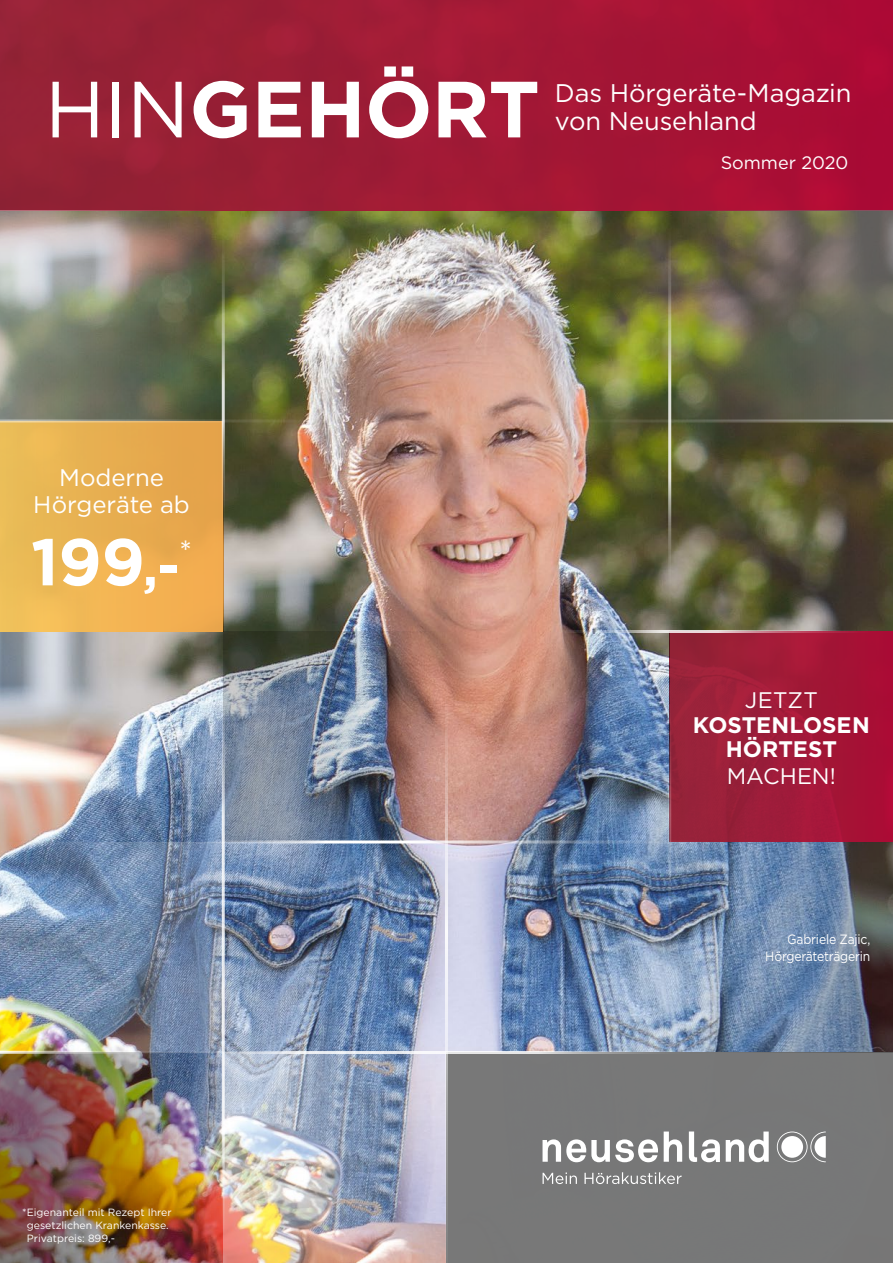
<style>
.page{position:relative;width:893px;height:1263px;background:#fff}
.page>*{position:absolute;margin:0;border:0;box-sizing:border-box;transform-origin:0 0}
.t1{font:700 79.5px "Gotham";letter-spacing:-.01em;color:#fff}
.t2{font:700 66px "Gotham";color:#fff}
.t3{font:25.5px/28px "Gotham";letter-spacing:-.005em;color:#fff}
.t4{font:24px/26.4px "Gotham";color:#fff;text-align:center}
.t5{font:700 22.5px/24.8px "Gotham";color:#fff;text-align:center}
.t6{font:22.5px "Gotham";letter-spacing:.005em;color:#fff}
.t7{font:18px "Gotham";color:#fff}
.t8{font:13.5px/16.5px "Gotham";letter-spacing:-.015em;color:#fff;text-align:right;scale:.9 1}
.t9{font:10.5px/12.8px "Gotham";color:#fff}
.s1{font-weight:400}
.s2{font-size:52.5px}
</style>
<div class="page">
<img style="left:0;top:210px;width:893px;height:841px">
<div style="left:0;top:0;width:893px;height:210px;background:linear-gradient(to right,#942535,#ad0c35)"></div>
<div style="left:446px;top:1052px;width:447px;height:211px;background:#797979"></div>
<div style="left:670px;top:631px;width:223px;height:211px;background:linear-gradient(to right,#96263b,#ab0d35)"></div>
<div style="left:0;top:421px;width:223px;height:210px;background:linear-gradient(to right,#ecbe58,#eba44b)"></div>
<img style="left:0;top:1054px;width:223px;height:209px">
<img style="left:223px;top:631px;width:223px;height:209px">
<img style="left:0;top:842px;width:222px;height:209px">
<svg style="left:0;top:211px;width:222px;height:208px"></svg>
<svg style="left:670px;top:210px;width:223px;height:209px"></svg>
<svg style="left:671px;top:842px;width:222px;height:210px"></svg>
<img style="left:223px;top:1054px;width:222px;height:209px">
<svg style="left:542px;top:1131px;width:227px;height:31px"></svg>
<svg style="left:777px;top:1131px;width:49px;height:31px"></svg>
<svg style="left:543px;top:1172px;width:34px;height:12px"></svg>
<svg style="left:584px;top:1172px;width:98px;height:12px"></svg>
<hr style="left:536px;top:630px;width:353px;height:3px;background:#fff">
<hr style="left:0;top:419px;width:422px;height:3px;background:#fff">
<hr style="left:467px;top:419px;width:426px;height:3px;background:#fff">
<hr style="left:155px;top:840px;width:595px;height:3px;background:#fff">
<hr style="left:445px;top:646px;width:3px;height:617px;background:#fff">
<hr style="left:668px;top:663px;width:3px;height:388px;background:#fff">
<hr style="left:222px;top:646px;width:3px;height:608px;background:#fff">
<hr style="left:171px;top:1051px;width:538px;height:3px;background:#fff">
<hr style="left:668px;top:211px;width:3px;height:395px;background:#fff">
<hr style="left:222px;top:211px;width:3px;height:339px;background:#fff">
<h1 class="t1" style="left:45px;top:57px;width:497px"><span class="s1">Hin</span>GEHÖRT</h1>
<h3 class="t3" style="left:555px;top:78px;width:298px">Das Hörgeräte-Magazin von Neusehland</h3>
<h3 class="t7" style="left:721px;top:151px;width:129px">Sommer 2020</h3>
<h3 class="t4" style="left:33px;top:464px;width:158px">Moderne<br>Hörgeräte ab</h3>
<h2 class="t2" style="left:31px;top:518px;width:163px">199<span class="s2">,-</span><sup>*</sup></h2>
<p class="t9" style="left:27px;top:1206px;width:146px;text-indent:-5px">* Eigenanteil mit Rezept I hrer gesetzlichen Krankenkasse.<br>Privatpreis: 899,-</p>
<h3 class="t6" style="left:745px;top:685px;width:74px">Jetzt</h3>
<h3 class="t5" style="left:693px;top:712px;width:178px">KOSTENLOSEN<br>H ÖRTEST</h3>
<h3 class="t6" style="left:727px;top:761px;width:111px">mach en!</h3>
<p class="t8" style="left:765px;top:931px;width:118px">Gabriele Zajic,<br>Hörgeräteträgerin</p>
</div>
